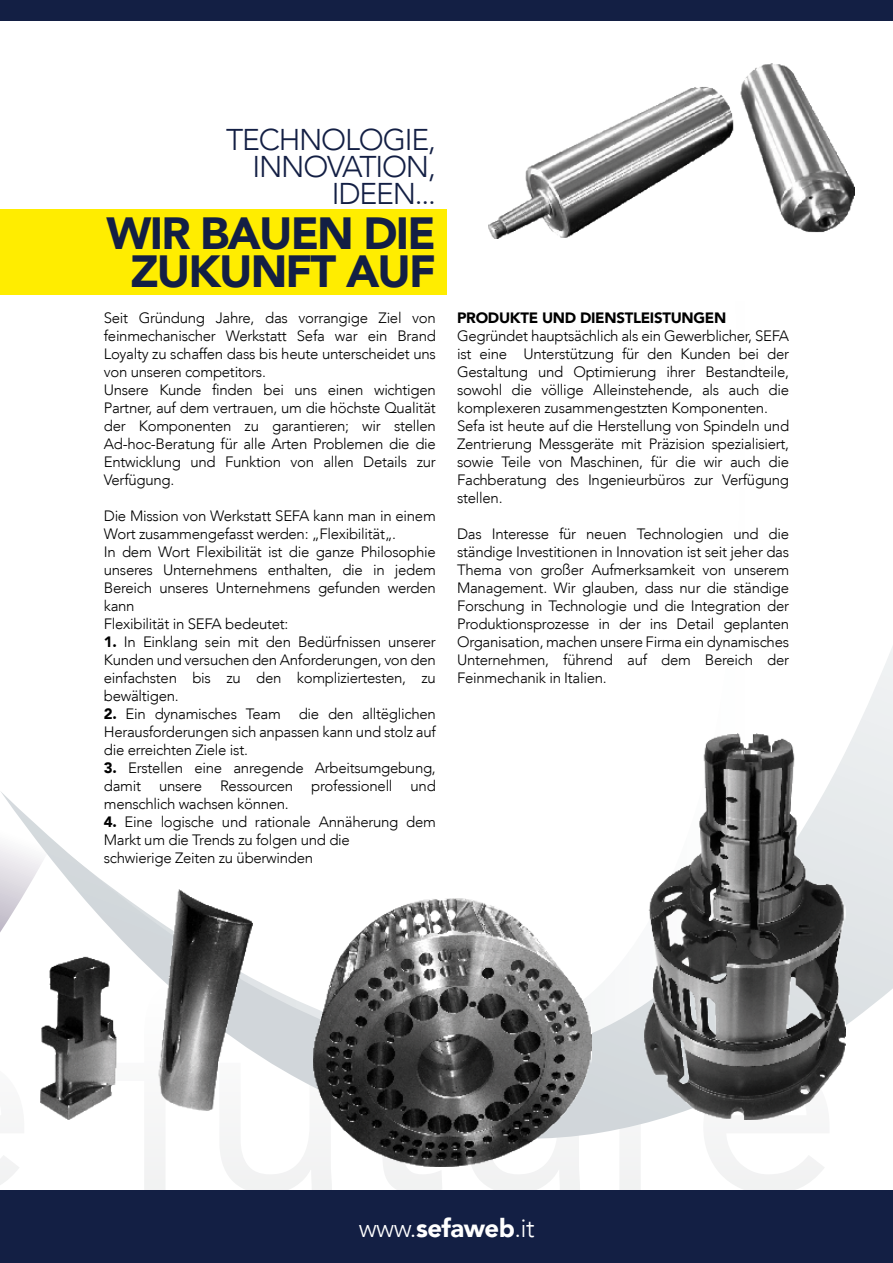
<style>
.page{position:relative;width:893px;height:1263px;background:#fff}
.page>*{position:absolute;margin:0;border:0;box-sizing:border-box;transform-origin:0 0}
.t1{font:900 45px/37.5px "Avenir LT";letter-spacing:-.04em;color:#131f44;text-align:center}
.t2{font:300 30px/27px "Avenir LT";letter-spacing:-.04em;color:#131f44;text-align:right}
.t3{font:300 25.65px "Avenir LT";color:#fff}
.t4{font:300 15px/18px "Avenir LT";letter-spacing:-.02em;color:#000}
.t5{font:900 15px "Avenir LT";letter-spacing:-.02em;color:#000}
.s1{font-weight:900}
</style>
<div class="page">
<svg style="left:116px;top:1141px;width:713px;height:50px"></svg>
<svg style="left:0;top:646px;width:893px;height:495px"></svg>
<div style="left:0;top:1191px;width:893px;height:72px;background:#131f44"></div>
<div style="left:0;top:0;width:893px;height:21px;background:#131f44"></div>
<div style="left:0;top:209px;width:446px;height:86px;background:#ffed00"></div>
<img style="left:644px;top:733px;width:202px;height:386px">
<img style="left:313px;top:897px;width:278px;height:270px">
<img style="left:40px;top:889px;width:212px;height:230px">
<img style="left:489px;top:64px;width:366px;height:174px">
<h2 class="t2" style="left:226px;top:127px;width:211px">TECHNOLOGIE,<br>INNOVATION,<br>IDEEN...</h2>
<h1 class="t1" style="left:107px;top:214px;width:331px">WIR BAUEN DIE<br>ZUKUNFT AUF</h1>
<p class="t4" style="left:104px;top:309px;width:334px">Seit Gründung Jahre, das vorrangige Ziel von feinmechanischer Werkstatt Sefa war ein Brand Loyalty zu schaffen dass bis heute unterscheidet uns von unseren competitors.<br>Unsere Kunde finden bei uns einen wichtigen Partner, auf dem vertrauen, um die höchste Qualität der Komponenten zu garantieren; wir stellen Ad-hoc-Beratung für alle Arten Problemen die die Entwicklung und Funktion von allen Details zur Verfügung.</p>
<p class="t4" style="left:104px;top:507px;width:334px">Die Mission von Werkstatt SEFA kann man in einem Wort zusammengefasst werden: „Flexibilität„.<br>In dem Wort Flexibilität ist die ganze Philosophie unseres Unternehmens enthalten, die in jedem Bereich unseres Unternehmens gefunden werden kann<br>Flexibilität in SEFA bedeutet:</p>
<p class="t4" style="left:104px;top:633px;width:333px;text-align:justify"><span class="s1">1.</span> In Einklang sein mit den Bedürfnissen unserer Kunden und versuchen den Anforderungen, von den einfachsten bis zu den kompliziertesten, zu bewältigen.</p>
<p class="t4" style="left:104px;top:705px;width:333px;text-align:justify"><span class="s1">2.</span> Ein dynamisches Team die den alltëglichen Herausforderungen sich anpassen kann und stolz auf die erreichten Ziele ist.</p>
<p class="t4" style="left:104px;top:759px;width:333px;text-align:justify"><span class="s1">3.</span> Erstellen eine anregende Arbeitsumgebung, damit unsere Ressourcen professionell und menschlich wachsen können.</p>
<p class="t4" style="left:104px;top:813px;width:334px"><span class="s1">4.</span> Eine logische und rationale Annäherung dem<br>Markt um die Trends zu folgen und die<br>schwierige Zeiten zu überwinden</p>
<p class="t5" style="left:457px;top:308px;width:271px">PRODUKTE UND DIENSTLEISTUNGEN</p>
<p class="t4" style="left:457px;top:327px;width:334px">Gegründet hauptsächlich als ein Gewerblicher, SEFA ist eine Unterstützung für den Kunden bei der Gestaltung und Optimierung ihrer Bestandteile, sowohl die völlige Alleinstehende, als auch die komplexeren zusammengestzten Komponenten.<br>Sefa ist heute auf die Herstellung von Spindeln und Zentrierung Messgeräte mit Präzision spezialisiert, sowie Teile von Maschinen, für die wir auch die Fachberatung des Ingenieurbüros zur Verfügung stellen.</p>
<p class="t4" style="left:457px;top:525px;width:334px;text-align:justify">Das Interesse für neuen Technologien und die ständige Investitionen in Innovation ist seit jeher das Thema von großer Aufmerksamkeit von unserem Management. Wir glauben, dass nur die ständige Forschung in Technologie und die Integration der Produktionsprozesse in der ins Detail geplanten Organisation, machen unsere Firma ein dynamisches Unternehmen, führend auf dem Bereich der Feinmechanik in Italien.</p>
<h3 class="t3" style="left:359px;top:1212px;width:177px">www.<span class="s1">sefaweb</span>.it</h3>
</div>
